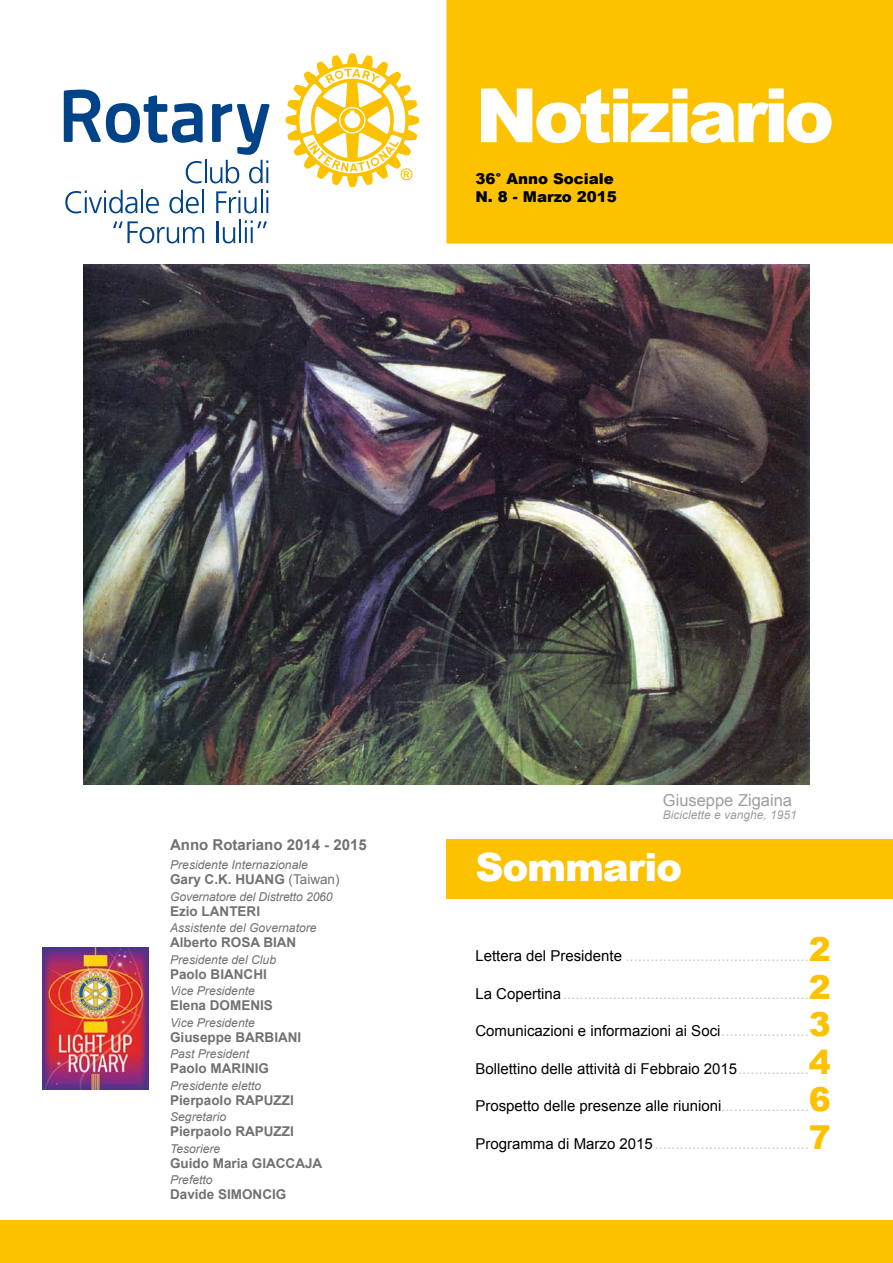
<style>
.page{position:relative;width:893px;height:1263px;background:#fff}
.page>*{position:absolute;margin:0;border:0;box-sizing:border-box;transform-origin:0 0}
.t1{font:900 75px "Arial";letter-spacing:-.055em;color:#fff}
.t2{font:900 39px "Arial";letter-spacing:-.03em;color:#fff}
.t3{font:16.5px "Arial";color:#9c9e9f}
.t4{font:15px "Arial";color:#c6c7c8}
.t5{font:15px "Arial";color:#000}
.t6{font:900 15px/18px "Arial";color:#000}
.t7{font:700 15px "Arial";color:#707172}
.t8{font:700 13.5px "Arial";color:#707172}
.t9{font:italic 12.15px "Arial";color:#707172}
.t10{font:italic 12px "Arial";color:#9c9e9f}
.s1{font-weight:400}
.s2{color:#000}
.s3{font-weight:900;font-size:33px;color:#fcc200}
.s4{color:#c6c7c8}
</style>
<div class="page">
<div style="left:446px;top:0;width:447px;height:244px;background:#fcc200"></div>
<svg style="left:65px;top:190px;width:72px;height:23px"></svg>
<hr style="left:141px;top:190px;width:2px;height:23px;background:#004389">
<svg style="left:146px;top:197px;width:13px;height:16px"></svg>
<svg style="left:169px;top:190px;width:30px;height:23px"></svg>
<hr style="left:202px;top:190px;width:2px;height:23px;background:#004389">
<svg style="left:216px;top:190px;width:52px;height:23px"></svg>
<svg style="left:113px;top:221px;width:91px;height:22px"></svg>
<hr style="left:217px;top:221px;width:2px;height:22px;background:#004389">
<svg style="left:223px;top:227px;width:12px;height:16px"></svg>
<hr style="left:239px;top:220px;width:2px;height:23px;background:#004389">
<svg style="left:245px;top:220px;width:22px;height:23px"></svg>
<svg style="left:64px;top:90px;width:206px;height:93px"></svg>
<svg style="left:286px;top:53px;width:133px;height:134px"></svg>
<div style="left:0;top:1220px;width:893px;height:43px;background:#fcc200"></div>
<img style="left:83px;top:264px;width:726px;height:520px">
<div style="left:446px;top:839px;width:447px;height:59px;background:#fcc200"></div>
<img style="left:43px;top:947px;width:106px;height:142px">
<h1 class="t1" style="left:475px;top:61px;width:360px">Notiziario</h1>
<p class="t6" style="left:475px;top:169px;width:143px">36° Anno Sociale<br>N. 8 - Marzo 2015</p>
<p class="t7" style="left:170px;top:835px;width:198px">Anno Rotariano 2014 - 2015</p>
<p class="t9" style="left:170px;top:857px;width:139px">Presidente Internazionale</p>
<p class="t8" style="left:170px;top:870px;width:171px">Gary C.K. HUANG <span class="s1">(Taiwan)</span></p>
<p class="t9" style="left:170px;top:888px;width:164px">Governatore del Distretto 2060</p>
<p class="t8" style="left:170px;top:902px;width:92px">Ezio LANTERI</p>
<p class="t9" style="left:170px;top:920px;width:148px">Assistente del Governatore</p>
<p class="t8" style="left:170px;top:933px;width:128px">Alberto ROSA BIAN</p>
<p class="t9" style="left:170px;top:951px;width:108px">Presidente del Club</p>
<p class="t8" style="left:170px;top:965px;width:98px">Paolo BIANCHI</p>
<p class="t9" style="left:170px;top:983px;width:86px">Vice Presidente</p>
<p class="t8" style="left:170px;top:996px;width:104px">Elena DOMENIS</p>
<p class="t9" style="left:170px;top:1014px;width:86px">Vice Presidente</p>
<p class="t8" style="left:170px;top:1028px;width:133px">Giuseppe BARBIANI</p>
<p class="t9" style="left:170px;top:1046px;width:81px">Past President</p>
<p class="t8" style="left:170px;top:1059px;width:101px">Paolo MARINIG</p>
<p class="t9" style="left:170px;top:1077px;width:93px">Presidente eletto</p>
<p class="t8" style="left:170px;top:1091px;width:125px">Pierpaolo RAPUZZI</p>
<p class="t9" style="left:170px;top:1109px;width:58px">Segretario</p>
<p class="t8" style="left:170px;top:1122px;width:125px">Pierpaolo RAPUZZI</p>
<p class="t9" style="left:170px;top:1140px;width:52px">Tesoriere</p>
<p class="t8" style="left:170px;top:1154px;width:154px">Guido Maria GIACCAJA</p>
<p class="t9" style="left:170px;top:1172px;width:44px">Prefetto</p>
<p class="t8" style="left:170px;top:1185px;width:118px">Davide SIMONCIG</p>
<p class="t3" style="left:663px;top:789px;width:131px">Giuseppe Zigaina</p>
<p class="t10" style="left:663px;top:807px;width:136px">Biciclette e vanghe, 1951</p>
<h2 class="t2" style="left:475px;top:839px;width:208px">Sommario</h2>
<p class="t4" style="left:475px;top:946px;width:357px"><span class="s2">Lettera del Presidente</span> ............................................<span class="s3">2</span></p>
<p class="t4" style="left:475px;top:984px;width:357px"><span class="s2">La Copertina</span>...........................................................<span class="s3">2</span></p>
<p class="t5" style="left:475px;top:1021px;width:357px">Comunicazioni e informazioni ai Soci<span class="s4">.....................</span><span class="s3">3</span></p>
<p class="t5" style="left:475px;top:1059px;width:357px">Bollettino delle attività di Febbraio 2015<span class="s4">.................</span><span class="s3">4</span></p>
<p class="t5" style="left:475px;top:1096px;width:357px">Prospetto delle presenze alle riunioni<span class="s4">.....................</span><span class="s3">6</span></p>
<p class="t4" style="left:475px;top:1134px;width:357px"><span class="s2">Programma di Marzo 2015</span>.....................................<span class="s3">7</span></p>
</div>
